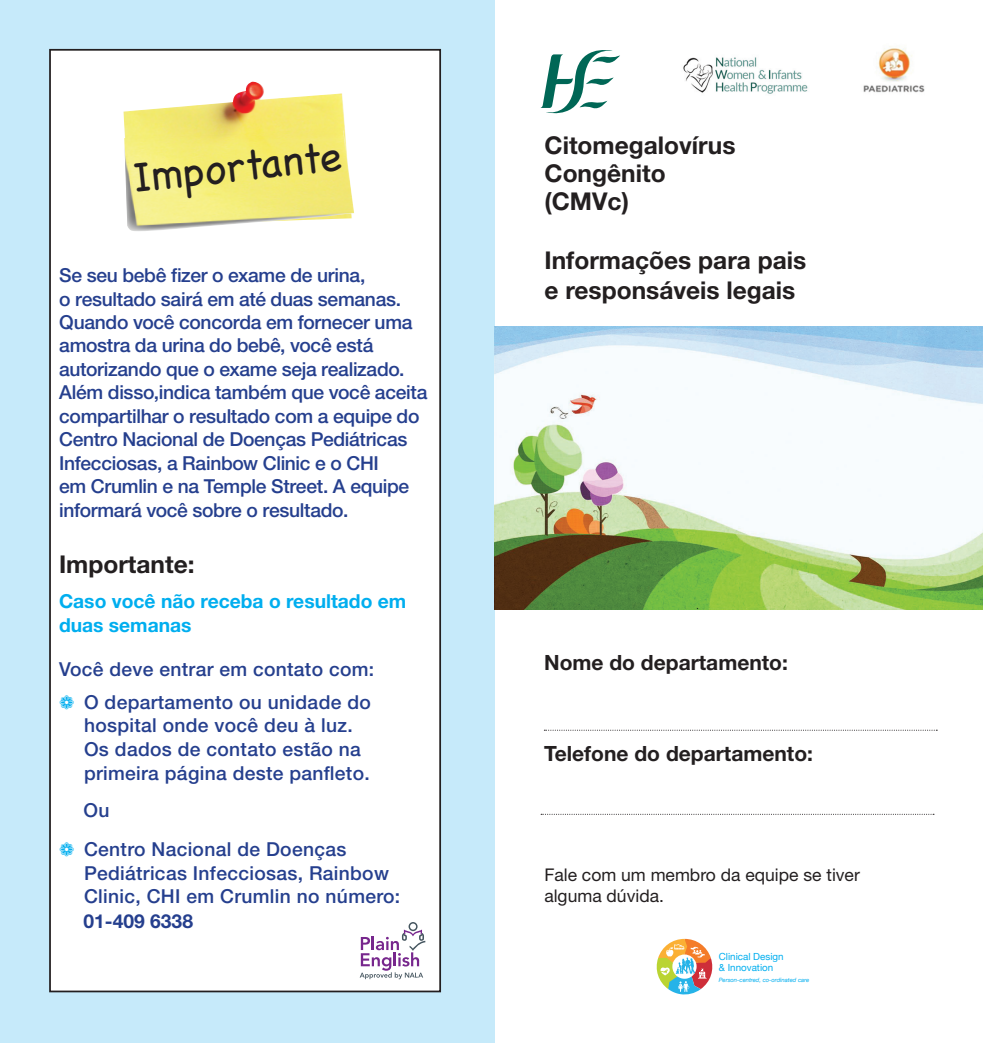
<style>
.page{position:relative;width:983px;height:1043px;background:#fff}
.page>*{position:absolute;margin:0;border:0;box-sizing:border-box;transform-origin:0 0}
.t1{font:42px "Chalkboard";color:#231f20}
.t2{font:700 24.5px/28px "Helvetica Neue LT Std";color:#231f20}
.t3{font:700 21px "Helvetica Neue LT Std";color:#231f20}
.t4{font:500 19.25px/23.4px "Helvetica Neue LT Std";letter-spacing:-.01em;color:#253f8e}
.t5{font:500 19.25px/23.6px "Helvetica Neue LT Std";letter-spacing:.015em;color:#253f8e}
.t6{font:700 19.25px/23.6px "Helvetica Neue LT Std";color:#00aeef}
.t7{font:700 19.25px "Helvetica Neue LT Std";color:#253f8e}
.t8{font:17.5px/21.3px "Helvetica Neue LT Std";color:#231f20}
.t9{font:9.8px/11.7px "Helvetica Neue";color:#00aeef}
.t10{font:italic 5.95px "Helvetica Neue";color:#00aeef}
</style>
<div class="page">
<div style="left:0;top:0;width:495px;height:1042px;background:#c6eafa"></div>
<div style="left:50px;top:50px;width:390px;height:941px;background:#fff"></div>
<div style="left:49px;top:49px;width:392px;height:942px;border:2px solid #231f20"></div>
<img style="left:123px;top:82px;width:222px;height:48px">
<img style="left:124px;top:130px;width:230px;height:101px">
<svg style="left:540px;top:50px;width:80px;height:64px"></svg>
<svg style="left:360px;top:922px;width:65px;height:56px"></svg>
<img style="left:683px;top:57px;width:125px;height:37px">
<img style="left:863px;top:46px;width:62px;height:47px">
<img style="left:495px;top:327px;width:488px;height:281px">
<svg style="left:657px;top:938px;width:55px;height:56px"></svg>
<svg style="left:544px;top:729px;width:393px;height:1px"></svg>
<svg style="left:541px;top:813px;width:393px;height:1px"></svg>
<p class="t1" style="left:130px;top:153px;width:211px;rotate:-6deg">Importante</p>
<p class="t4" style="left:59px;top:263px;width:370px">Se seu bebê fizer o exame de urina,<br>o resultado sairá em até duas semanas.<br>Quando você concorda em fornecer uma amostra da urina do bebê, você está autorizando que o exame seja realizado.<br>Além disso,indica também que você aceita compartilhar o resultado com a equipe do Centro Nacional de Doenças Pediátricas Infecciosas a, Rainbow Clinic oe CHI<br>em Crumlin e na Temple Street A. equipe informará você sobre o resultado.</p>
<p class="t2" style="left:59px;top:549px;width:137px">Importante:</p>
<p class="t6" style="left:59px;top:589px;width:349px">Caso você não receba o resultado em duas semanas</p>
<p class="t5" style="left:59px;top:656px;width:317px">Você deve entrar em contato com:</p>
<p class="t5" style="left:84px;top:689px;width:288px">O departamento ou unidade do hospital onde você deu à luz.<br>Os dados de contato estão na primeira página deste panfleto.</p>
<p class="t4" style="left:83px;top:798px;width:27px">Ou</p>
<p class="t5" style="left:84px;top:836px;width:318px">Centro Nacional de Doenças<br>Pediátricas Infecciosas, Rainbow<br>Clinic, CHI em Crumlin no número:</p>
<p class="t7" style="left:83px;top:909px;width:111px">01-409 6338</p>
<p class="t2" style="left:544px;top:131px;width:192px">Citomegalovírus<br>Congênito (CMVc(</p>
<p class="t2" style="left:544px;top:245px;width:263px;line-height:29.2px">Informações para pais e responsáveis legais</p>
<p class="t3" style="left:544px;top:649px;width:245px">Nome do departamento:</p>
<p class="t3" style="left:544px;top:740px;width:270px">Telefone do departamento:</p>
<p class="t8" style="left:544px;top:863px;width:317px">Fale com um membro da equipe se tiver alguma dúvida.</p>
<p class="t9" style="left:719px;top:950px;width:66px">Clinical Design &amp; Innovation</p>
<p class="t10" style="left:719px;top:974px;width:92px">Person-centred, co-ordinated care</p>
</div>
